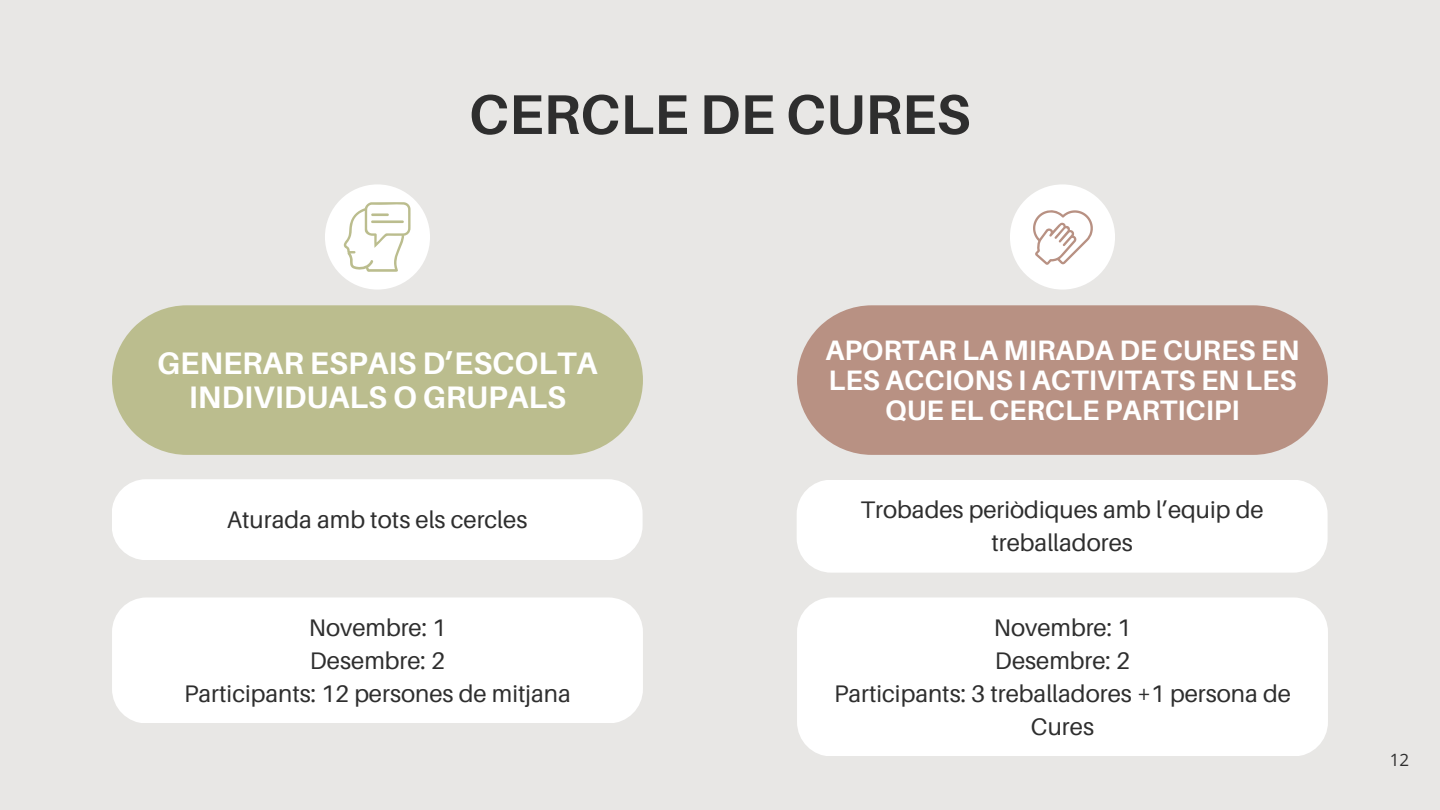
<style>
.page{position:relative;width:1440px;height:810px;background:#e8e7e5}
.page>*{position:absolute;margin:0;border:0;box-sizing:border-box;transform-origin:0 0}
.t1{font:700 56px "Aileron";color:#2e2e2e}
.t2{font:700 31.1px/33.8px "Aileron";color:#fff;text-align:center}
.t3{font:700 28.1px/30px "Aileron";color:#fff;text-align:center}
.t4{font:24px/33px "Aileron";color:#2e2e2e;text-align:center}
.t5{font:17px "Open Sans";color:#2e2e2e}
</style>
<div class="page">
<svg style="left:112px;top:305px;width:531px;height:150px;background:#bdbf93"></svg>
<div style="left:325px;top:184px;width:105px;height:106px;background:#fff;border-radius:50%"></div>
<svg style="left:797px;top:305px;width:531px;height:150px;background:#bb9689"></svg>
<div style="left:797px;top:480px;width:531px;height:93px;background:#fff;border-radius:35px"></div>
<div style="left:1010px;top:184px;width:105px;height:106px;background:#fff;border-radius:50%"></div>
<svg style="left:1033px;top:210px;width:60px;height:55px"></svg>
<div style="left:797px;top:597px;width:531px;height:159px;background:#fff;border-radius:34px"></div>
<div style="left:112px;top:479px;width:531px;height:81px;background:#fff;border-radius:35px"></div>
<div style="left:112px;top:597px;width:531px;height:126px;background:#fff;border-radius:34px"></div>
<svg style="left:344px;top:202px;width:67px;height:70px"></svg>
<h1 class="t1" style="left:469px;top:80px;width:503px">CERCLE DE CURES</h1>
<p class="t2" style="left:157px;top:346px;width:442px">GENERAR ESPAIS D’ESCOLTA<br>INDIVIDUALS O GRUPALS</p>
<p class="t3" style="left:825px;top:335px;width:476px">APORTAR LA MIRADA DE CURES EN<br>LES ACCIONS I ACTIVITATS EN LES<br>QUE EL CERCLE PARTICIPI</p>
<p class="t4" style="left:227px;top:503px;width:302px">Aturada amb tots els cercles</p>
<p class="t4" style="left:184px;top:610px;width:388px">Novembre: 1<br>Desembre: 2<br>Participants: 12 persones de mitjana</p>
<p class="t4" style="left:861px;top:493px;width:404px">Trobades periòdiques amb l’equip de treballadores</p>
<p class="t4" style="left:834px;top:610px;width:458px">Novembre: 1<br>Desembre: 2<br>Participants: 3 treballadores +1 persona de<br>Cures</p>
<p class="t5" style="left:1390px;top:748px;width:21px">12</p>
</div>
